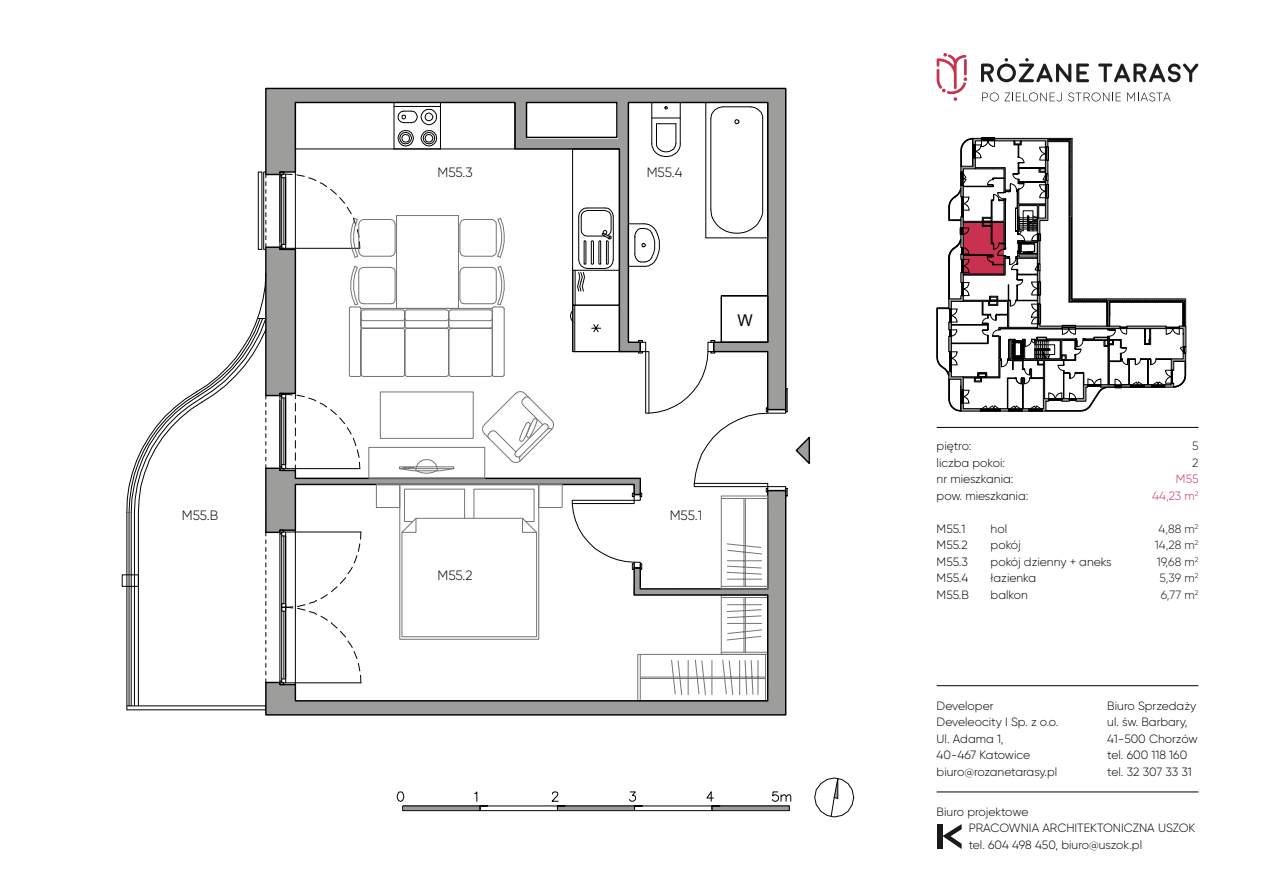
<style>
.page{position:relative;width:1263px;height:893px;background:#fff}
.page>*{position:absolute;margin:0;border:0;box-sizing:border-box;transform-origin:0 0}
.t1{font:16.2px "Arial";color:#000}
.t2{font:300 13.5px "Gilroy";letter-spacing:-.005em;color:#040503}
.t3{font:300 12px/16.5px "Gilroy";color:#040503}
.t4{font:300 12px/16.5px "Gilroy";color:#1a1a18}
.t5{font:300 12px/16.5px "Gilroy";letter-spacing:-.005em;color:#cf3167;text-align:right}
</style>
<div class="page">
<svg style="left:814px;top:777px;width:40px;height:40px"></svg>
<svg style="left:982px;top:92px;width:80px;height:9px"></svg>
<svg style="left:1068px;top:92px;width:53px;height:9px"></svg>
<svg style="left:1127px;top:92px;width:44px;height:9px"></svg>
<svg style="left:1098px;top:64px;width:100px;height:18px"></svg>
<svg style="left:981px;top:58px;width:108px;height:24px"></svg>
<svg style="left:937px;top:53px;width:30px;height:48px"></svg>
<hr style="left:403px;top:806px;width:77px;height:4px;background:#9d9d9c">
<hr style="left:937px;top:427px;width:261px;height:1px;background:#040503">
<hr style="left:937px;top:685px;width:261px;height:1px;background:#040503">
<hr style="left:937px;top:792px;width:261px;height:1px;background:#040503">
<div style="left:937px;top:824px;width:5px;height:25px;background:#1a1a18"></div>
<svg style="left:942px;top:824px;width:19px;height:25px"></svg>
<svg style="left:264px;top:87px;width:523px;height:85px"></svg>
<svg style="left:264px;top:701px;width:523px;height:15px;background:#8a8a89"></svg>
<div style="left:295px;top:102px;width:220px;height:47px;border:1px solid #000"></div>
<hr style="left:440px;top:102px;width:1px;height:47px;background:#000">
<hr style="left:394px;top:102px;width:1px;height:47px;background:#000">
<hr style="left:394px;top:149px;width:46px;height:1px;background:#000">
<svg style="left:397px;top:109px;width:40px;height:38px"></svg>
<hr style="left:394px;top:102px;width:46px;height:1px;background:#000">
<hr style="left:394px;top:106px;width:46px;height:1px;background:#000">
<div style="left:705px;top:102px;width:63px;height:136px;border:1px solid #000"></div>
<hr style="left:762px;top:118px;width:1px;height:91px;background:#000">
<hr style="left:710px;top:118px;width:1px;height:91px;background:#000">
<svg style="left:710px;top:106px;width:53px;height:18px"></svg>
<svg style="left:651px;top:102px;width:30px;height:55px"></svg>
<hr style="left:127px;top:710px;width:139px;height:1px;background:#000">
<hr style="left:127px;top:706px;width:139px;height:1px;background:#000">
<hr style="left:127px;top:513px;width:1px;height:197px;background:#000">
<hr style="left:134px;top:513px;width:1px;height:193px;background:#000">
<hr style="left:138px;top:513px;width:1px;height:193px;background:#000">
<hr style="left:131px;top:513px;width:1px;height:193px;background:#000">
<hr style="left:129px;top:513px;width:1px;height:193px;background:#000">
<svg style="left:127px;top:172px;width:661px;height:529px"></svg>
<div style="left:526px;top:102px;width:92px;height:36px;border:1px solid #000"></div>
<div style="left:402px;top:806px;width:78px;height:5px;border:1px solid #000"></div>
<svg style="left:397px;top:791px;width:7px;height:11px"></svg>
<svg style="left:474px;top:791px;width:317px;height:20px"></svg>
<svg style="left:795px;top:436px;width:15px;height:28px"></svg>
<svg style="left:937px;top:138px;width:249px;height:274px"></svg>
<p class="t2" style="left:182px;top:507px;width:38px">M55.B</p>
<p class="t2" style="left:437px;top:165px;width:37px">M55.3</p>
<p class="t2" style="left:647px;top:165px;width:37px">M55.4</p>
<h1 class="t1" style="left:737px;top:309px;width:17px">W</h1>
<p class="t2" style="left:437px;top:567px;width:37px">M55.2</p>
<p class="t2" style="left:670px;top:507px;width:34px">M55.1</p>
<p class="t3" style="left:937px;top:438px;width:93px">piętro:<br>liczba pokoi:<br>nr mieszkania: pow. mieszkania:</p>
<p class="t3" style="left:937px;top:520px;width:30px">M55.1</p>
<p class="t3" style="left:991px;top:520px;width:18px">hol</p>
<p class="t3" style="left:937px;top:537px;width:33px">M55.2</p>
<p class="t3" style="left:991px;top:537px;width:32px">pokój</p>
<p class="t3" style="left:937px;top:553px;width:33px">M55.3</p>
<p class="t3" style="left:991px;top:553px;width:123px">pokój dzienny + aneks</p>
<p class="t3" style="left:937px;top:570px;width:33px">M55.4</p>
<p class="t3" style="left:991px;top:570px;width:47px">łazienka</p>
<p class="t3" style="left:937px;top:586px;width:34px">M55.B</p>
<p class="t3" style="left:991px;top:586px;width:39px">balkon</p>
<p class="t4" style="left:1192px;top:438px;width:8px">5<br>2</p>
<p class="t5" style="left:1152px;top:471px;width:48px">M55<br>44,23 m<sup>2</sup></p>
<p class="t4" style="left:1155px;top:520px;width:45px;text-align:center">4,88 m<sup>2<br></sup>14,28 m<sup>2<br></sup>19,68 m<sup>2<br></sup>5,39 m<sup>2<br></sup>6,77 m<sup>2</sup></p>
<p class="t3" style="left:937px;top:697px;width:123px">Developer<br>Develeocity I Sp. z o.o.<br>Ul. Adama 1,<br>40-467 Katowice biuro@rozanetarasy.pl</p>
<p class="t3" style="left:969px;top:803px;width:228px;text-indent:-32px">Biuro projektowe<br>PRACOWNIA ARCHITEKTONICZNA USZOK tel. 604 498 450, biuro@uszok.pl</p>
<p class="t3" style="left:1107px;top:697px;width:92px">Biuro Sprzedaży ul. św. Barbary,<br>41-500 Chorzów tel. 600 118 160 tel. 32 307 33 31</p>
</div>
